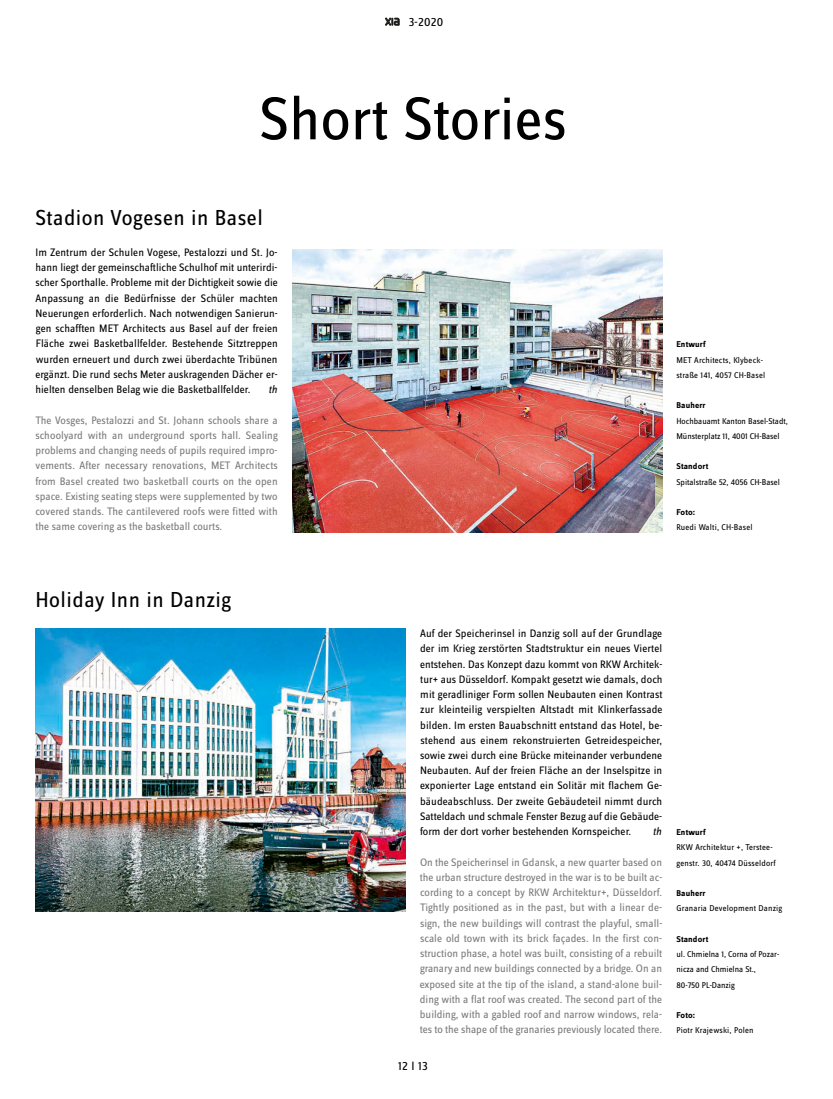
<style>
.page{position:relative;width:833px;height:1099px;background:#fff}
.page>*{position:absolute;margin:0;border:0;box-sizing:border-box;transform-origin:0 0}
.t1{font:62.5px "Zine Sans Dis";color:#000}
.t2{font:22.5px "Zine Sans Dis";letter-spacing:.02em;color:#000}
.t3{font:12.5px "Zine Sans Dis";letter-spacing:.02em;color:#000}
.t4{font:11.25px/15.2px "Zine Sans Dis";letter-spacing:.005em;color:#000;text-align:justify}
.t5{font:11.25px/15.2px "Zine Sans Dis";letter-spacing:-.005em;color:#7b7b7a;text-align:justify}
.t6{font:italic 11.25px "Zine Sans Dis";color:#000}
.t7{font:8.75px/15.2px "Zine Sans Dis";letter-spacing:.02em;color:#000}
.t8{font:8.75px/15.2px "Zine Sans Dis";color:#000}
.t9{font:700 8.75px "Zine Sans Dis";letter-spacing:.02em;color:#000}
</style>
<div class="page">
<svg style="left:385px;top:17px;width:15px;height:9px"></svg>
<svg style="left:385px;top:18px;width:14px;height:7px"></svg>
<img style="left:292px;top:249px;width:370px;height:283px">
<img style="left:35px;top:628px;width:371px;height:283px">
<p class="t3" style="left:409px;top:16px;width:36px">3-2020</p>
<h1 class="t1" style="left:259px;top:89px;width:309px">Short Stories</h1>
<h2 class="t2" style="left:35px;top:207px;width:229px">Stadion Vogesen in Basel</h2>
<p class="t4" style="left:35px;top:245px;width:244px">Im Zentrum der Schulen Vogese, Pestalozzi und St. Jo&shy;hann liegt der gemeinschaftliche Schulhof mit unterirdi&shy;scher Sporthalle. Probleme mit der Dichtigkeit sowie die Anpassung an die Bedürfnisse der Schüler machten Neuerungen erforderlich. Nach notwendigen Sanierun&shy;gen schafften MET Architects aus Basel auf der freien Fläche zwei Basketballfelder. Bestehende Sitztreppen wurden erneuert und durch zwei überdachte Tribünen ergänzt. Die rund sechs Meter auskragenden Dächer er&shy;hielten denselben Belag wie die Basketballfelder.</p>
<p class="t6" style="left:268px;top:384px;width:10px">th</p>
<p class="t5" style="left:35px;top:413px;width:244px">The Vosges, Pestalozzi and St. Johann schools share a schoolyard with an underground sports hall. Sealing problems and changing needs of pupils required impro&shy;vements. After necessary renovations, MET Architects from Basel created two basketball courts on the open space. Existing seating steps were supplemented by two covered stands. The cantilevered roofs were fitted with the same covering as the basketball courts.</p>
<h2 class="t2" style="left:35px;top:588px;width:197px">Holiday Inn in Danzig</h2>
<p class="t9" style="left:676px;top:340px;width:31px">Entwurf</p>
<p class="t7" style="left:676px;top:352px;width:90px">MET Architects, Klybeck&shy;straße 141, 4057 CH-Basel</p>
<p class="t9" style="left:676px;top:401px;width:31px">Bauherr</p>
<p class="t8" style="left:676px;top:413px;width:113px">Hochbauamt Kanton Basel-Stadt,<br>Münsterplatz 11, 4001 CH-Basel</p>
<p class="t9" style="left:676px;top:462px;width:33px">Standort</p>
<p class="t8" style="left:676px;top:474px;width:105px">Spitalstraße 52, 4056 CH-Basel</p>
<p class="t9" style="left:676px;top:507px;width:20px">Foto:</p>
<p class="t7" style="left:676px;top:520px;width:78px">Ruedi Walti, CH-Basel</p>
<p class="t4" style="left:420px;top:626px;width:244px">Auf der Speicherinsel in Danzig soll auf der Grundlage der im Krieg zerstörten Stadtstruktur ein neues Viertel entstehen. Das Konzept dazu kommt von RKW Architek&shy;tur+ aus Düsseldorf. Kompakt gesetzt wie damals, doch mit geradliniger Form sollen Neubauten einen Kontrast zur kleinteilig verspielten Altstadt mit Klinkerfassade bilden. Im ersten Bauabschnitt entstand das Hotel, be&shy;stehend aus einem rekonstruierten Getreidespeicher, sowie zwei durch eine Brücke miteinander verbundene Neubauten. Auf der freien Fläche an der Inselspitze in exponierter Lage entstand ein Solitär mit flachem Ge&shy;bäudeabschluss. Der zweite Gebäudeteil nimmt durch Satteldach und schmale Fenster Bezug auf die Gebäude&shy;form der dort vorher bestehenden Kornspeicher.</p>
<p class="t6" style="left:652px;top:826px;width:10px">th</p>
<p class="t5" style="left:420px;top:854px;width:244px">On the Speicherinsel in Gdansk, a new quarter based on the urban structure destroyed in the war is to be built ac&shy;cording to a concept by RKW Architektur+, Düsseldorf.<br>Tightly positioned as in the past, but with a linear de&shy;sign, the new buildings will contrast the playful, small&shy;scale old town with its brick façades. In the first con&shy;struction phase, a hotel was built, consisting of a rebuilt granary and new buildings connected by a bridge. On an exposed site at the tip of the island, a stand-alone buil&shy;ding with a flat roof was created. The second part of the building, with a gabled roof and narrow windows, rela&shy;tes to the shape of the granaries previously located there.</p>
<p class="t3" style="left:398px;top:1059px;width:31px">12 I 13</p>
<p class="t9" style="left:676px;top:827px;width:31px">Entwurf</p>
<p class="t7" style="left:676px;top:840px;width:101px">RKW Architektur +, Terstee&shy;genstr. 30, 40474 Düsseldorf</p>
<p class="t9" style="left:676px;top:888px;width:31px">Bauherr</p>
<p class="t7" style="left:676px;top:901px;width:107px">Granaria Development Danzig</p>
<p class="t9" style="left:676px;top:934px;width:33px">Standort</p>
<p class="t8" style="left:676px;top:947px;width:104px">ul. Chmielna 1, Corna of Pozar&shy;nicza and Chmielna St.,<br>80-750 PL-Danzig</p>
<p class="t9" style="left:676px;top:1010px;width:20px">Foto:</p>
<p class="t7" style="left:676px;top:1023px;width:79px">Piotr Krajewski, Polen</p>
</div>
